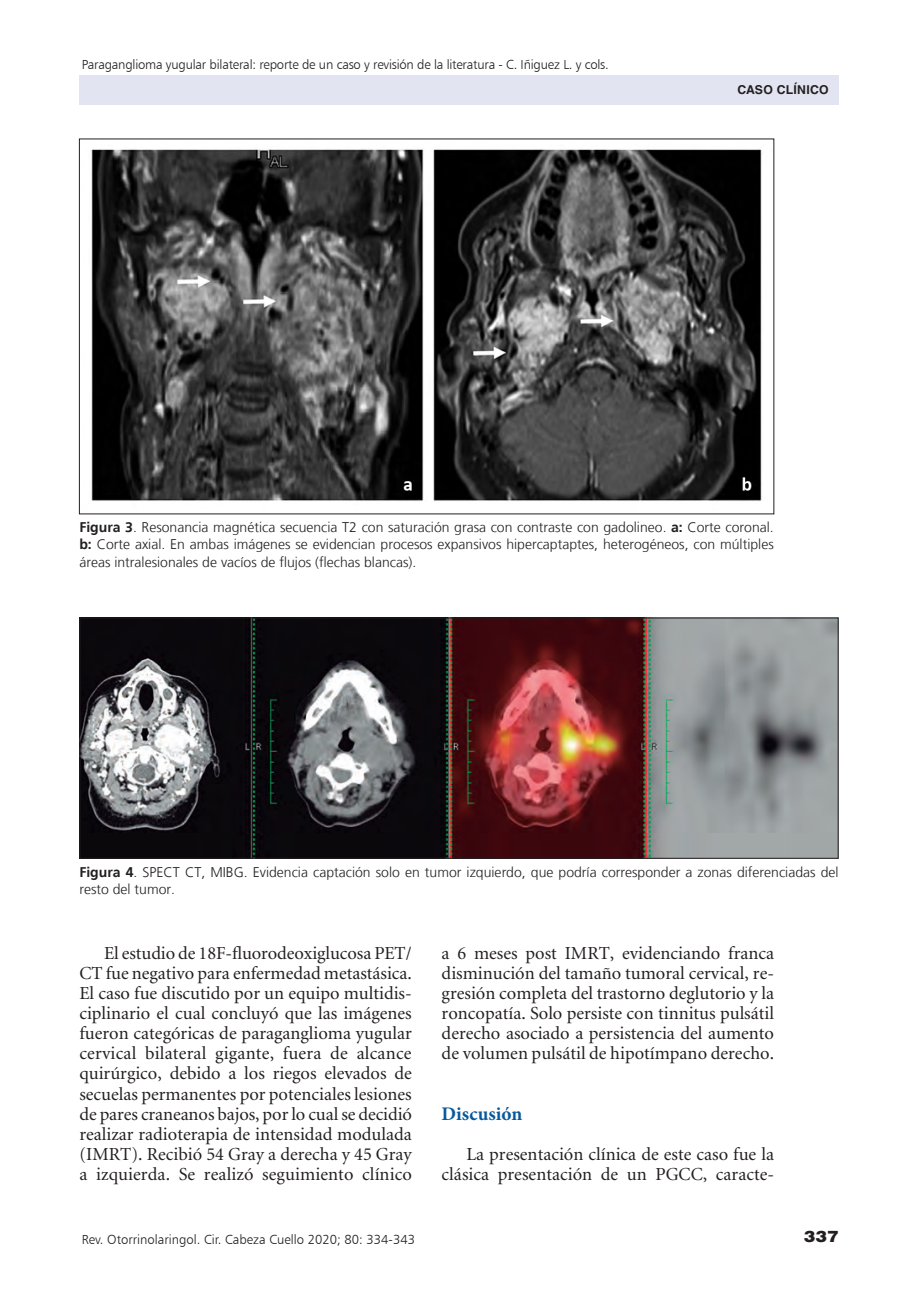
<style>
.page{position:relative;width:918px;height:1315px;background:#fff}
.page>*{position:absolute;margin:0;border:0;box-sizing:border-box;transform-origin:0 0}
._5-subtitulo{font:700 19.25px "Minion Pro";color:#07589d}
._1texto{font:18.38px/20.1px "Minion";color:#231f20;text-align:justify}
.t1{font:900 15.75px "Helvetica LT Std";color:#231f20;scale:1.1 1}
._7-tabla{font:300 14px/17.5px "Frutiger LT";color:#231f20;text-align:justify}
.t2{font:13.12px "Humanist 777 BT Light B";letter-spacing:-.015em;color:#231f20}
.t3{font:700 12.25px "Helvetica LT Std";color:#231f20}
.s1{font-weight:700}
</style>
<div class="page">
<div style="left:79px;top:75px;width:759px;height:30px;background:#e2e5f1"></div>
<img style="left:91px;top:149px;width:671px;height:352px">
<img style="left:81px;top:619px;width:755px;height:237px">
<div style="left:79px;top:617px;width:759px;height:241px;border:1px solid #231f20"></div>
<p class="t2" style="left:82px;top:56px;width:528px">Paraganglioma yugular bilateral: reporte de un caso y revisión de la literatura - C. Iñiguez L. y cols.</p>
<p class="t3" style="left:737px;top:82px;width:13px">Caso</p>
<p class="t3" style="left:777px;top:82px;width:17px">Clínico</p>
<p class="_7-tabla" style="left:79px;top:518px;width:696px"><span class="s1">Figura 3</span>. Resonancia magnética secuencia T2 con saturación grasa con contraste con gadolineo. <span class="s1">a:</span> Corte coronal. <span class="s1">b:</span> Corte axial. En ambas imágenes se evidencian procesos expansivos hipercaptaptes, heterogéneos, con múltiples áreas intralesionales de vacíos de flujos (flechas blancas).</p>
<p class="_7-tabla" style="left:79px;top:863px;width:760px"><span class="s1">Figura 4</span>. SPECT CT, MIBG. Evidencia captación solo en tumor izquierdo, que podría corresponder a zonas diferenciadas del resto del tumor.</p>
<p class="_1texto" style="left:79px;top:943px;width:334px;text-indent:25px">El estudio de 18F-fluorodeoxiglucosa PET/ CT fue negativo para enfermedad metastásica.<br>El caso fue discutido por un equipo multidis&shy;ciplinario el cual concluyó que las imágenes fueron categóricas de paraganglioma yugular cervical bilateral gigante, fuera de alcance quirúrgico, debido a los riegos elevados de secuelas permanentes por potenciales lesiones de pares craneanos bajos, por lo cual se decidió realizar radioterapia de intensidad modulada (IMRT). Recibió 54 Gray a derecha y 45 Gray a izquierda. Se realizó seguimiento clínico</p>
<p class="_1texto" style="left:441px;top:943px;width:334px">a 6 meses post IMRT, evidenciando franca disminución del tamaño tumoral cervical, re&shy;gresión completa del trastorno deglutorio y la roncopatía. Solo persiste con tinnitus pulsátil derecho asociado a persistencia del aumento de volumen pulsátil de hipotímpano derecho.</p>
<p class="_5-subtitulo" style="left:441px;top:1100px;width:82px">Discusión</p>
<p class="_1texto" style="left:441px;top:1144px;width:334px;text-align:right">La presentación clínica de este caso fue la clásica presentación de un PGCC, caracte-</p>
<p class="t2" style="left:82px;top:1231px;width:335px">Rev. Otorrinolaringol. Cir. Cabeza Cuello 2020; 80: 334-343</p>
<p class="t1" style="left:804px;top:1226px;width:33px">337</p>
</div>
